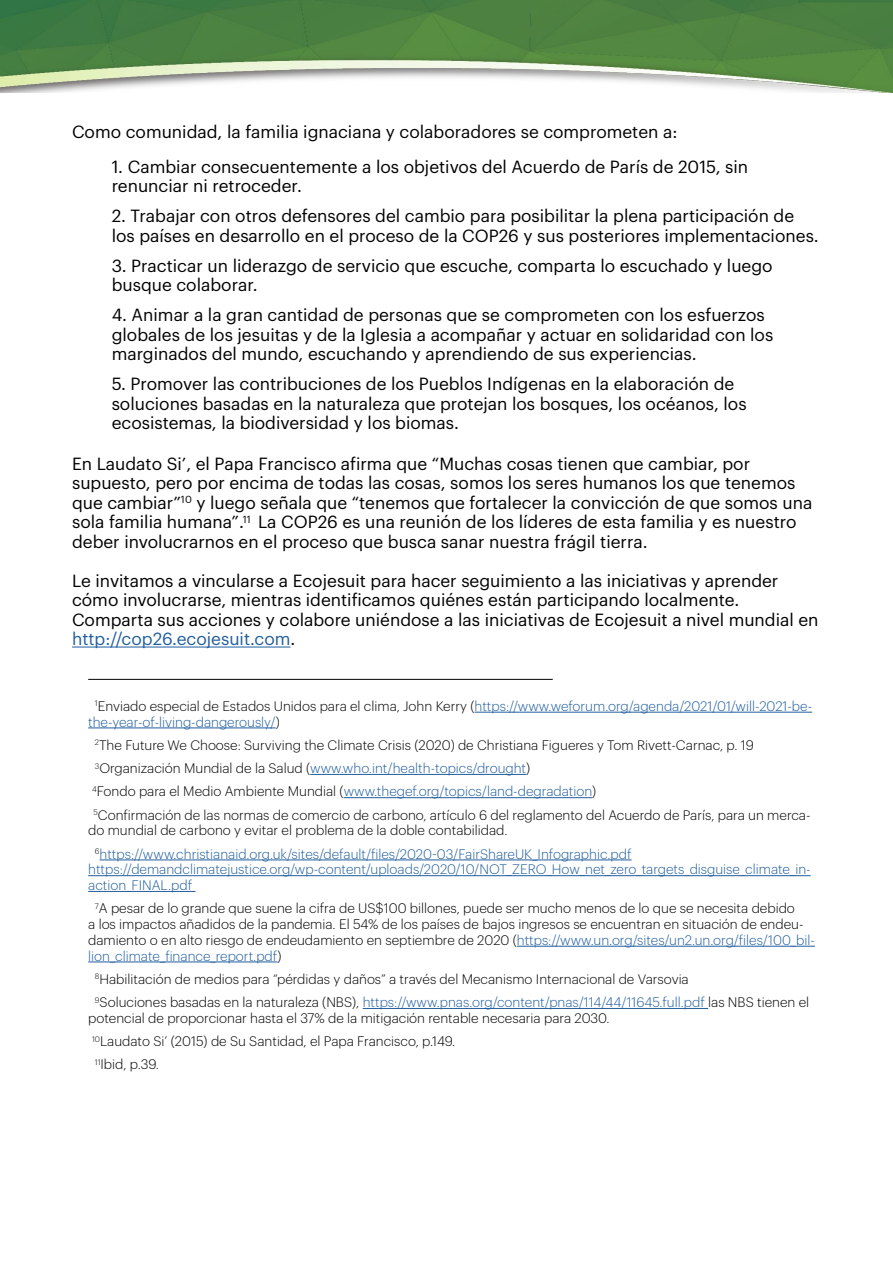
<style>
.page{position:relative;width:893px;height:1263px;background:#fff}
.page>*{position:absolute;margin:0;border:0;box-sizing:border-box;transform-origin:0 0}
.t1{font:17.25px/19.5px "Graphik";color:#000}
.t2{font:300 13.5px/23.2px "Graphik";color:#000}
.t3{font:300 13.5px/15.8px "Graphik";color:#215e9e}
.s1{color:#215e9e}
.s2{color:#000}
</style>
<div class="page">
<img style="left:0;top:0;width:893px;height:93px">
<hr style="left:72px;top:647px;width:219px;height:1px;background:#215e9e">
<hr style="left:475px;top:712px;width:337px;height:1px;background:#215e9e">
<hr style="left:88px;top:727px;width:188px;height:1px;background:#215e9e">
<hr style="left:310px;top:774px;width:216px;height:1px;background:#215e9e">
<hr style="left:344px;top:797px;width:248px;height:1px;background:#215e9e">
<hr style="left:100px;top:859px;width:532px;height:1px;background:#215e9e">
<hr style="left:88px;top:875px;width:723px;height:1px;background:#215e9e">
<hr style="left:88px;top:891px;width:108px;height:1px;background:#215e9e">
<hr style="left:517px;top:946px;width:298px;height:1px;background:#215e9e">
<hr style="left:88px;top:961px;width:190px;height:1px;background:#215e9e">
<hr style="left:363px;top:1008px;width:345px;height:1px;background:#215e9e">
<hr style="left:88px;top:679px;width:465px;height:1px;background:#000">
<p class="t1" style="left:72px;top:121px;width:607px">Como comunidad, la familia ignaciana y colaboradores se comprometen a:</p>
<p class="t1" style="left:112px;top:155px;width:638px">1. Cambiar consecuentemente a los objetivos del Acuerdo de París de 2015, sin renunciar ni retroceder.</p>
<p class="t1" style="left:112px;top:205px;width:709px">2. Trabajar con otros defensores del cambio para posibilitar la plena participación de los países en desarrollo en el proceso de la COP26 y sus posteriores implementaciones.</p>
<p class="t1" style="left:112px;top:254px;width:662px">3. Practicar un liderazgo de servicio que escuche, comparta lo escuchado y luego busque colaborar.</p>
<p class="t1" style="left:112px;top:304px;width:663px">4. Animar a la gran cantidad de personas que se comprometen con los esfuerzos globales de los jesuitas y de la Iglesia a acompañar y actuar en solidaridad con los marginados del mundo, escuchando y aprendiendo de sus experiencias.</p>
<p class="t1" style="left:112px;top:373px;width:636px">5. Promover las contribuciones de los Pueblos Indígenas en la elaboración de soluciones basadas en la naturaleza que protejan los bosques, los océanos, los ecosistemas, la biodiversidad y los biomas.</p>
<p class="t1" style="left:72px;top:452px;width:742px">En Laudato Si’, el Papa Francisco afirma que “Muchas cosas tienen que cambiar, por supuesto, pero por encima de todas las cosas, somos los seres humanos los que tenemos que cambiar”<sup>10</sup> y luego señala que “tenemos que fortalecer la convicción de que somos una sola familia humana”.<sup>11</sup> La COP26 es una reunión de los líderes de esta familia y es nuestro deber involucrarnos en el proceso que busca sanar nuestra frágil tierra.</p>
<p class="t1" style="left:72px;top:569px;width:748px">Le invitamos a vincularse a Ecojesuit para hacer seguimiento a las iniciativas y aprender cómo involucrarse, mientras identificamos quiénes están participando localmente.<br>Comparta sus acciones y colabore uniéndose a las iniciativas de Ecojesuit a nivel mundial en <span class="s1">http://cop26.ecojesuit.com</span>.</p>
<p class="t3" style="left:88px;top:697px;width:725px;text-indent:7px"><sup>1</sup><span class="s2">Enviado especial de Estados Unidos para el clima, John Kerry (</span>https://www.weforum.org/agenda/2021/01/will-2021-be&shy;the-year-of-living-dangerously/<span class="s2">)</span></p>
<p class="t2" style="left:92px;top:732px;width:720px"><sup>2</sup>The Future We Choose: Surviving the Climate Crisis (2020) de Christiana Figueres y Tom Rivett-Carnac, p. 19<br><sup>3</sup>Organización Mundial de la Salud (<span class="s1">www.who.int/health-topics/drought</span>)<br><sup>4</sup>Fondo para el Medio Ambiente Mundial (<span class="s1">www.thegef.org/topics/land-degradation</span>)<br><sup>5</sup>Confirmación de las normas de comercio de carbono, artículo 6 del reglamento del Acuerdo de París, para un merca-</p>
<p class="t3" style="left:95px;top:818px;width:538px;line-height:23.2px;text-indent:-7px"><span class="s2">do mundial de carbono y evitar el problema de la doble contabilidad.<br></span><sup>6</sup>https://www.christianaid.org.uk/sites/default/files/2020-03/FairShareUK_Infographic.pdf</p>
<p class="t3" style="left:88px;top:860px;width:724px">https://demandclimatejustice.org/wp-content/uploads/2020/10/NOT_ZERO_How_net_zero_targets_disguise_climate_in&shy;action_FINAL.pdf</p>
<p class="t2" style="left:88px;top:899px;width:728px;line-height:15.8px;text-indent:7px"><sup>7</sup>A pesar de lo grande que suene la cifra de US$100 billones, puede ser mucho menos de lo que se necesita debido<br>a los impactos añadidos de la pandemia. El 54% de los países de bajos ingresos se encuentran en situación de endeu&shy;damiento o en alto riesgo de endeudamiento en septiembre de 2020 (<span class="s1">https://www.un.org/sites/un2.un.org/files/100_bil&shy;lion_climate_finance_report.pdf</span>)</p>
<p class="t2" style="left:95px;top:966px;width:716px"><sup>8</sup>Habilitación de medios para “pérdidas y daños” a través del Mecanismo Internacional de Varsovia<br><sup>9</sup>Soluciones basadas en la naturaleza (NBS), <span class="s1">https://www.pnas.org/content/pnas/114/44/11645.full.pdf</span> las NBS tienen el</p>
<p class="t2" style="left:88px;top:1005px;width:523px">potencial de proporcionar hasta el 37% de la mitigación rentable necesaria para 2030.<br><sup>10</sup>Laudato Si’ (2015) de Su Santidad, el Papa Francisco, p.149.<br><sup>11</sup>Ibid, p.39.</p>
</div>
